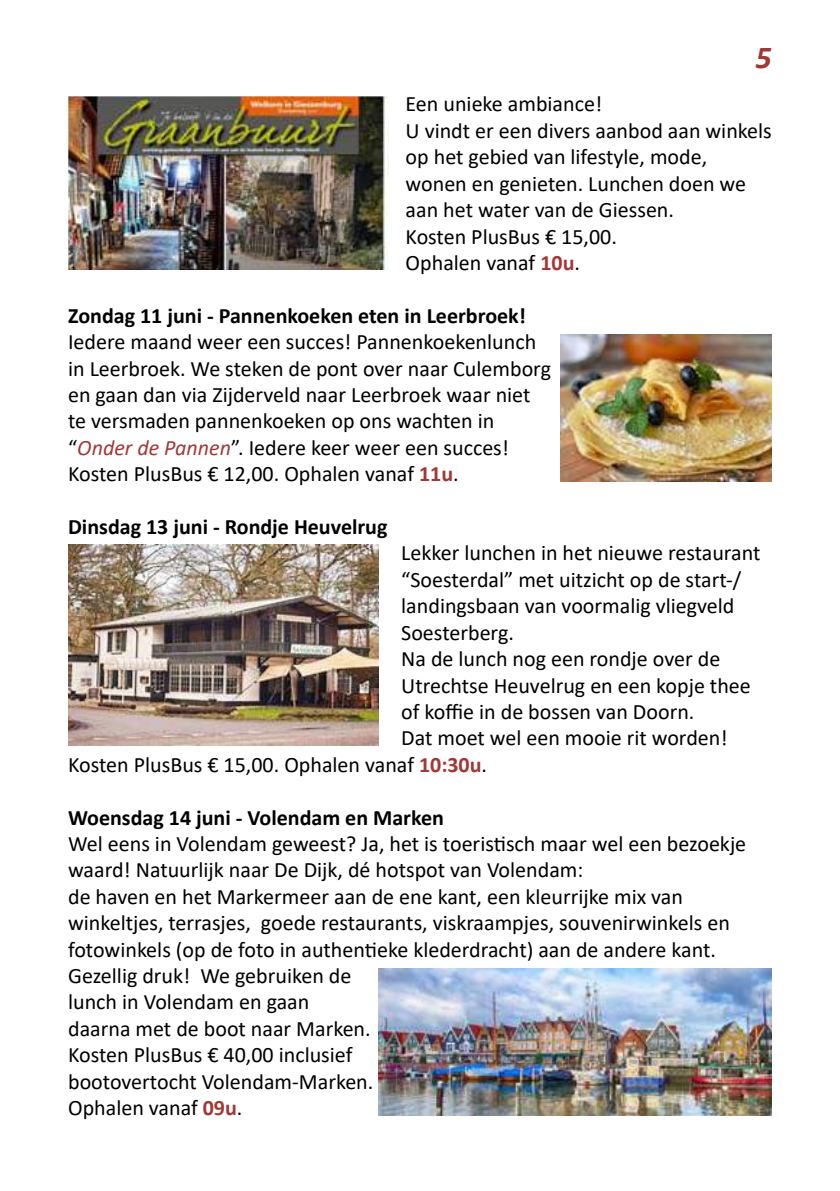
<style>
.page{position:relative;width:840px;height:1191px;background:#fff}
.page>*{position:absolute;margin:0;border:0;box-sizing:border-box;transform-origin:0 0}
.t1{font:italic 700 32px "Calibri";color:#a33735}
.t2{font:22px/26.4px "Calibri";color:#000}
.t3{font:700 22px "Calibri";color:#000}
.s1{font-weight:700;color:#a33735}
.s2{font-style:italic;color:#a33735}
</style>
<div class="page">
<img style="left:68px;top:96px;width:320px;height:174px">
<img style="left:560px;top:334px;width:211px;height:147px">
<img style="left:68px;top:545px;width:310px;height:200px">
<img style="left:378px;top:968px;width:393px;height:147px">
<h1 class="t1" style="left:755px;top:35px;width:18px">5</h1>
<p class="t2" style="left:405px;top:90px;width:367px">Een unieke ambiance!<br>U vindt er een divers aanbod aan winkels op het gebied van lifestyle, mode, wonen en genieten. Lunchen doen we aan het water van de Giessen.<br>Kosten PlusBus € 15,00.<br>Ophalen vanaf <span class="s1">10u</span>.</p>
<p class="t3" style="left:68px;top:300px;width:459px">Zondag 11 juni - Pannenkoeken eten in Leerbroek!</p>
<p class="t2" style="left:68px;top:328px;width:484px">Iedere maand weer een succes! Pannenkoekenlunch in Leerbroek. We steken de pont over naar Culemborg en gaan dan via Zijderveld naar Leerbroek waar niet te versmaden pannenkoeken op ons wachten in “<span class="s2">Onder de Pannen</span>”. Iedere keer weer een succes!<br>Kosten PlusBus € 12,00. Ophalen vanaf <span class="s1">11u</span>.</p>
<p class="t3" style="left:68px;top:511px;width:321px">Dinsdag 13 juni - Rondje Heuvelrug</p>
<p class="t2" style="left:401px;top:539px;width:360px">Lekker lunchen in het nieuwe restaurant</p>
<p class="t2" style="left:401px;top:566px;width:341px">“Soesterdal” met uitzicht op de start-/</p>
<p class="t2" style="left:401px;top:592px;width:334px">landingsbaan van voormalig vliegveld</p>
<p class="t2" style="left:401px;top:618px;width:114px">Soesterberg.</p>
<p class="t2" style="left:401px;top:645px;width:320px">Na de lunch nog een rondje over de</p>
<p class="t2" style="left:401px;top:671px;width:351px">Utrechtse Heuvelrug en een kopje thee</p>
<p class="t2" style="left:401px;top:698px;width:294px">of koffie in de bossen van Doorn.</p>
<p class="t2" style="left:401px;top:724px;width:327px">Dat moet wel een mooie rit worden!</p>
<p class="t2" style="left:68px;top:750px;width:420px">Kosten PlusBus € 15,00. Ophalen vanaf <span class="s1">10:30u</span>.</p>
<p class="t3" style="left:68px;top:801px;width:377px">Woensdag 14 juni - Volendam en Marken</p>
<p class="t2" style="left:68px;top:830px;width:679px">Wel eens in Volendam geweest? Ja, het is toeristisch maar wel een bezoekje waard! Natuurlijk naar De Dijk, dé hotspot van Volendam:<br>de haven en het Markermeer aan de ene kant, een kleurrijke mix van winkeltjes, terrasjes, goede restaurants, viskraampjes, souvenirwinkels en fotowinkels (op de foto in authentieke klederdracht) aan de andere kant.<br>Gezellig druk! We gebruiken de<br>lunch in Volendam en gaan<br>daarna met de boot naar Marken.<br>Kosten PlusBus € 40,00 inclusief<br>bootovertocht Volendam-Marken.<br>Ophalen vanaf <span class="s1">09u</span>.</p>
</div>
